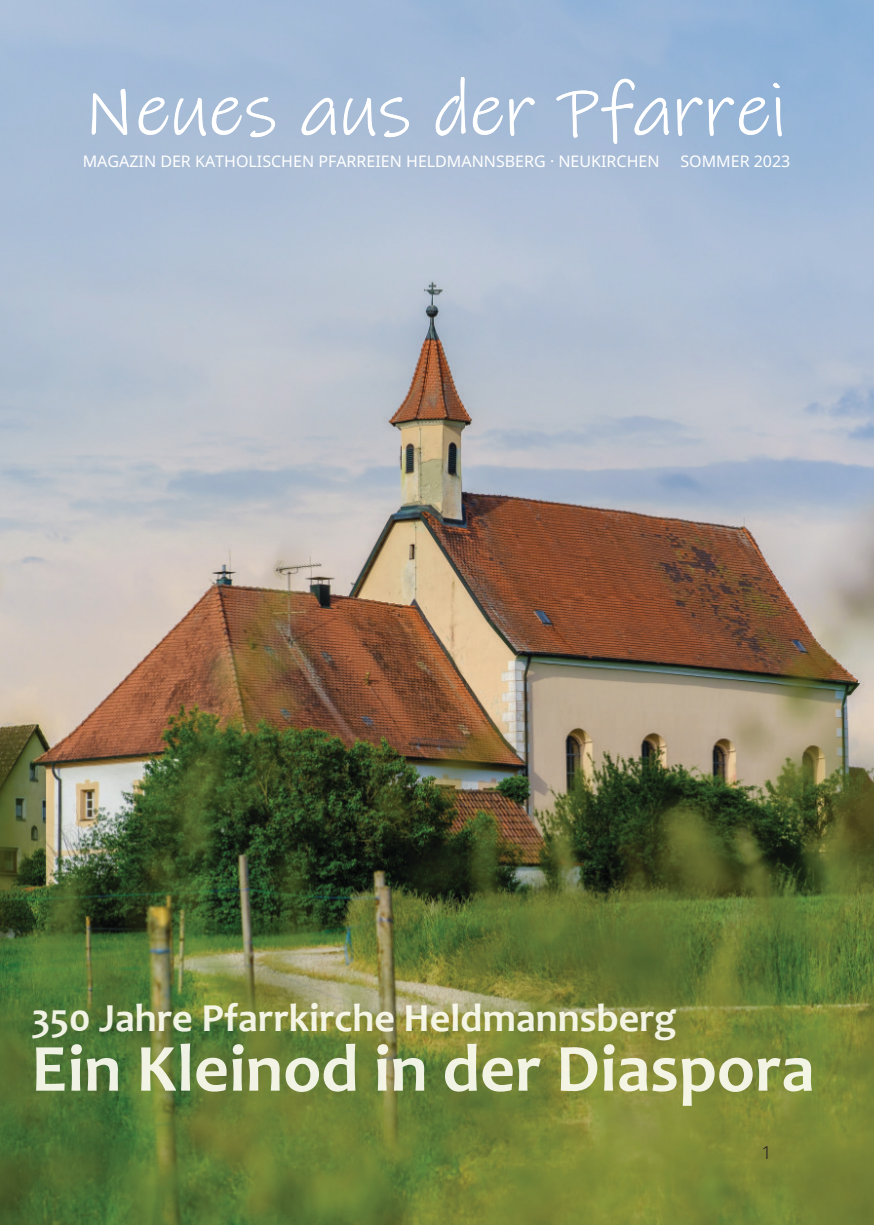
<style>
.page{position:relative;width:874px;height:1225px;background:#fff}
.page>*{position:absolute;margin:0;border:0;box-sizing:border-box;transform-origin:0 0}
.t1{font:76px "Ink Free";color:#fff}
.t2{font:700 68px "Candara";color:rgb(253 253 243/.93)}
.t3{font:700 40px "Candara";color:rgb(253 253 243/.93)}
.t4{font:300 18px "Noto Sans";color:#231f20}
.t5{font:16px "Noto Sans";color:#fff}
</style>
<div class="page">
<img style="left:0;top:0;width:873px;height:1225px">
<h1 class="t1" style="left:83px;top:84px;width:706px">Neues aus der Pfarrei</h1>
<p class="t5" style="left:83px;top:149px;width:578px">MAGAZIN DER KATHOLISCHEN PFARREIEN HELDMANNSBERG . NEUKIRCHEN</p>
<p class="t5" style="left:680px;top:149px;width:111px">SOMMER 2023</p>
<h3 class="t3" style="left:31px;top:1001px;width:646px">350 Jahre Pfarrkirche Heldmannsberg</h3>
<h2 class="t2" style="left:31px;top:1041px;width:784px">Ein Kleinod in der Diaspora</h2>
<p class="t4" style="left:761px;top:1139px;width:12px">1</p>
</div>
